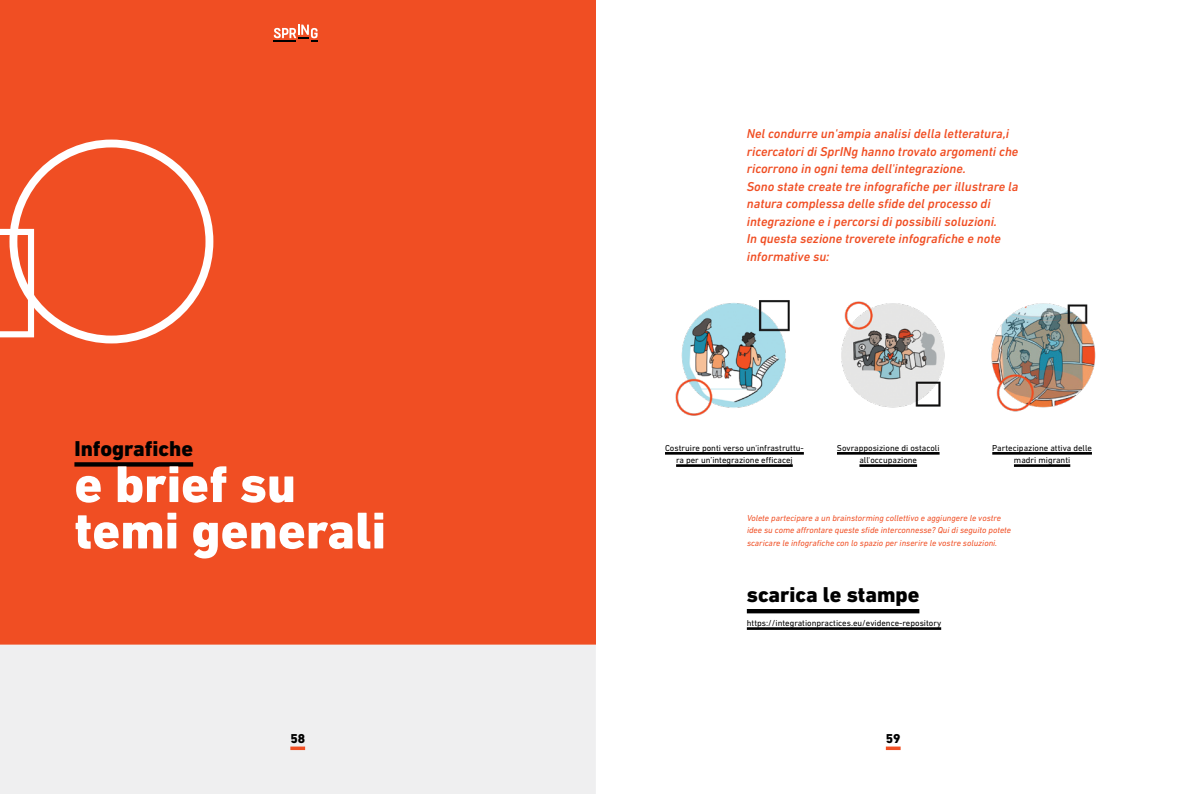
<style>
.page{position:relative;width:1191px;height:794px;background:#fff}
.page>*{position:absolute;margin:0;border:0;box-sizing:border-box;transform-origin:0 0}
.t1{font:800 52.5px/46.4px "DIN Next LT Pro";color:#fff}
.t2{font:800 21.88px "DIN Next LT Pro";color:#000}
.t3{font:italic 500 13.12px/17.5px "DIN Next LT Pro";color:#f04e23}
.t4{font:800 13.12px "DIN Next LT Pro";color:#000}
.t5{font:8.75px/12.2px "DIN Next LT Pro";color:#000;text-align:center}
.t6{font:italic 8.75px/12.2px "DIN Next LT Pro";color:#f04e23}
</style>
<div class="page">
<div style="left:0;top:0;width:596px;height:644px;background:#f04e23"></div>
<svg style="left:74px;top:462px;width:119px;height:4px"></svg>
<hr style="left:747px;top:609px;width:172px;height:4px;background:#000">
<div style="left:9px;top:140px;width:204px;height:203px;border:8px solid #fff;border-radius:50%"></div>
<svg style="left:0;top:229px;width:34px;height:108px"></svg>
<div style="left:0;top:644px;width:596px;height:150px;background:#efeff0"></div>
<hr style="left:665px;top:452px;width:139px;height:2px;background:#000">
<hr style="left:676px;top:464px;width:116px;height:3px;background:#000">
<hr style="left:837px;top:452px;width:102px;height:2px;background:#000">
<hr style="left:859px;top:464px;width:58px;height:3px;background:#000">
<hr style="left:992px;top:452px;width:100px;height:2px;background:#000">
<hr style="left:1014px;top:464px;width:56px;height:3px;background:#000">
<img style="left:675px;top:300px;width:115px;height:116px">
<img style="left:841px;top:301px;width:104px;height:107px">
<img style="left:991px;top:303px;width:105px;height:109px">
<hr style="left:747px;top:627px;width:194px;height:3px;background:#000">
<svg style="left:290px;top:746px;width:15px;height:4px"></svg>
<svg style="left:274px;top:25px;width:43px;height:17px"></svg>
<svg style="left:886px;top:746px;width:14px;height:4px"></svg>
<h2 class="t2" style="left:74px;top:435px;width:120px">Infografiche</h2>
<h1 class="t1" style="left:74px;top:461px;width:313px">e brief su temi generali</h1>
<p class="t3" style="left:747px;top:125px;width:273px">Nel condurre un'ampia analisi della letteratura,i ricercatori di SprINg hanno trovato argomenti che ricorrono in ogni tema dell'integrazione.<br>Sono state create tre infografiche per illustrare la natura complessa delle sfide del processo di integrazione e i percorsi di possibili soluzioni.<br>In questa sezione troverete infografiche e note informative su:</p>
<p class="t5" style="left:665px;top:441px;width:140px">Costruire ponti verso un'infrastruttu&shy;ra per un’integrazione efficacej</p>
<p class="t5" style="left:837px;top:441px;width:104px">Sovrapposizione di ostacoli all'occupazione</p>
<p class="t5" style="left:992px;top:441px;width:101px">Partecipazione attiva delle madri migranti</p>
<p class="t6" style="left:747px;top:512px;width:266px">Volete partecipare a un brainstorming collettivo e aggiungere le vostre idee su come affrontare queste sfide interconnesse? Qui di seguito potete scaricare le infografiche con lo spazio per inserire le vostre soluzioni.</p>
<h2 class="t2" style="left:747px;top:582px;width:174px">scarica le stampe</h2>
<p class="t5" style="left:747px;top:617px;width:196px">https://integrationpractices.eu/evidence-repository</p>
<p class="t4" style="left:290px;top:731px;width:16px">58</p>
<p class="t4" style="left:886px;top:731px;width:16px">59</p>
</div>
